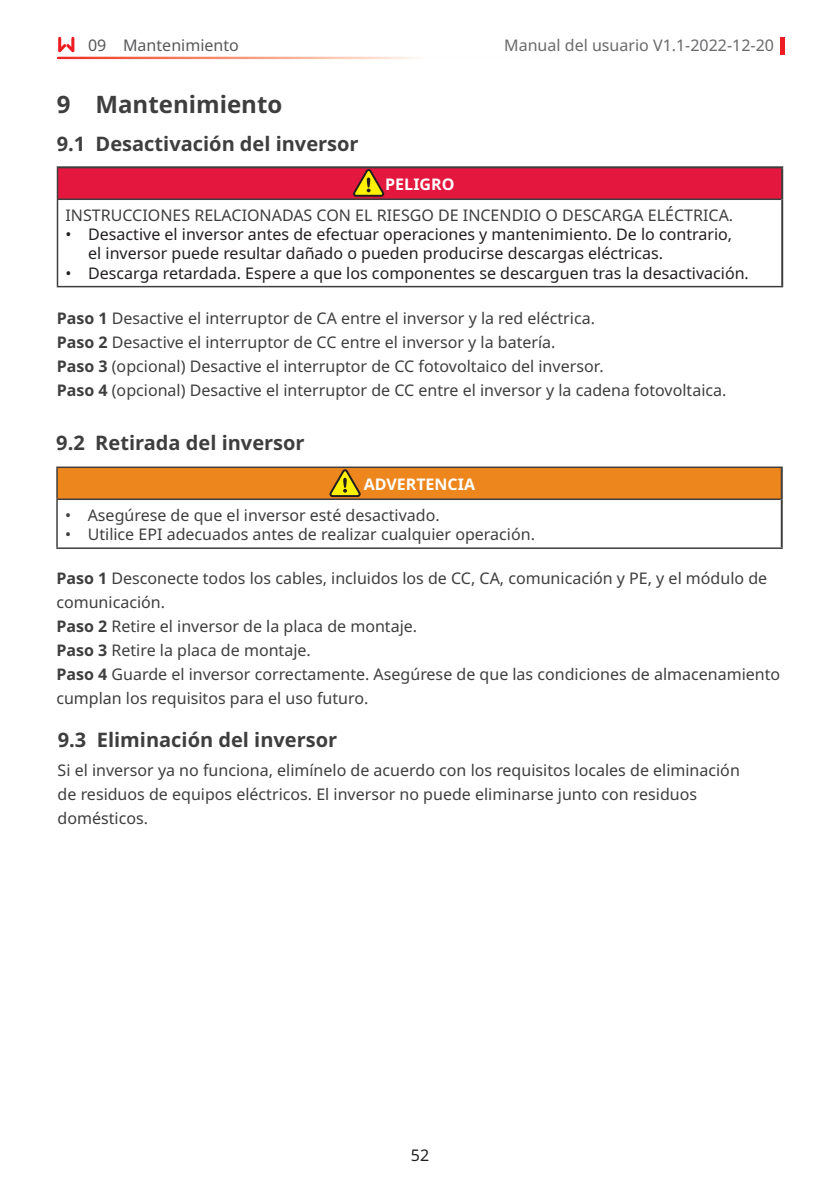
<style>
.page{position:relative;width:840px;height:1191px;background:#fff}
.page>*{position:absolute;margin:0;border:0;box-sizing:border-box;transform-origin:0 0}
.t1{font:700 24px "Noto Sans";color:#3e3e3f}
.t2{font:700 20px "Noto Sans";color:#3e3e3f}
.t3{font:16px/24px "Noto Sans";color:#3e3e3f}
.t4{font:16px/19.2px "Noto Sans";color:#231f20}
.t5{font:16px "Noto Sans";color:#69696c}
.t6{font:700 16px "Noto Sans";color:#fff}
.t7{font:16px "Noto Sans";color:#57585a}
.s1{font-weight:700}
</style>
<div class="page">
<svg style="left:780px;top:37px;width:3px;height:18px"></svg>
<svg style="left:58px;top:37px;width:16px;height:15px"></svg>
<div style="left:57px;top:467px;width:724px;height:32px;background:#ed861d"></div>
<hr style="left:56px;top:466px;width:726px;height:2px;background:#3e3e3f">
<hr style="left:56px;top:468px;width:2px;height:30px;background:#3e3e3f">
<hr style="left:56px;top:498px;width:724px;height:2px;background:#3e3e3f">
<hr style="left:56px;top:500px;width:2px;height:47px;background:#3e3e3f">
<hr style="left:56px;top:547px;width:726px;height:2px;background:#3e3e3f">
<hr style="left:780px;top:468px;width:2px;height:31px;background:#3e3e3f">
<hr style="left:780px;top:499px;width:2px;height:48px;background:#3e3e3f">
<svg style="left:329px;top:469px;width:32px;height:29px"></svg>
<div style="left:57px;top:167px;width:724px;height:32px;background:#e4183e"></div>
<hr style="left:57px;top:166px;width:725px;height:2px;background:#3e3e3f">
<hr style="left:780px;top:168px;width:2px;height:31px;background:#3e3e3f">
<hr style="left:780px;top:199px;width:2px;height:87px;background:#3e3e3f">
<hr style="left:57px;top:168px;width:1px;height:30px;background:#3e3e3f">
<hr style="left:57px;top:198px;width:723px;height:2px;background:#3e3e3f">
<hr style="left:57px;top:200px;width:1px;height:86px;background:#3e3e3f">
<hr style="left:57px;top:286px;width:725px;height:1px;background:#3e3e3f">
<svg style="left:350px;top:168px;width:34px;height:29px"></svg>
<p class="t7" style="left:88px;top:34px;width:152px">09 Mantenimiento</p>
<p class="t5" style="left:504px;top:34px;width:271px">Manual del usuario V1.1-2022-12-20</p>
<h1 class="t1" style="left:57px;top:88px;width:227px">9 Mantenimiento</h1>
<p class="t2" style="left:57px;top:129px;width:303px">9.1 Desactivación del inversor</p>
<p class="t6" style="left:385px;top:173px;width:71px">PELIGRO</p>
<p class="t3" style="left:65px;top:204px;width:668px">INSTRUCCIONES RELACIONADAS CON EL RIESGO DE INCENDIO O DESCARGA ELÉCTRICA.</p>
<p class="t4" style="left:88px;top:225px;width:645px;text-indent:-23px">• Desactive el inversor antes de efectuar operaciones y mantenimiento. De lo contrario, el inversor puede resultar dañado o pueden producirse descargas eléctricas.</p>
<p class="t4" style="left:65px;top:263px;width:684px">• Descarga retardada. Espere a que los componentes se descarguen tras la desactivación.</p>
<p class="t3" style="left:57px;top:307px;width:670px"><span class="s1">Paso 1</span> Desactive el interruptor de CA entre el inversor y la red eléctrica.<br><span class="s1">Paso 2</span> Desactive el interruptor de CC entre el inversor y la batería.<br><span class="s1">Paso 3</span> (opcional) Desactive el interruptor de CC fotovoltaico del inversor.<br><span class="s1">Paso 4</span> (opcional) Desactive el interruptor de CC entre el inversor y la cadena fotovoltaica.</p>
<p class="t2" style="left:56px;top:428px;width:250px">9.2 Retirada del inversor</p>
<p class="t6" style="left:363px;top:473px;width:113px">ADVERTENCIA</p>
<p class="t3" style="left:65px;top:503px;width:376px">• Asegúrese de que el inversor esté desactivado.</p>
<p class="t3" style="left:65px;top:523px;width:471px">• Utilice EPI adecuados antes de realizar cualquier operación.</p>
<p class="t3" style="left:56px;top:566px;width:725px"><span class="s1">Paso 1</span> Desconecte todos los cables, incluidos los de CC, CA, comunicación y PE, y el módulo de comunicación.<br><span class="s1">Paso 2</span> Retire el inversor de la placa de montaje.<br><span class="s1">Paso 3</span> Retire la placa de montaje.<br><span class="s1">Paso 4</span> Guarde el inversor correctamente. Asegúrese de que las condiciones de almacenamiento cumplan los requisitos para el uso futuro.</p>
<p class="t2" style="left:58px;top:726px;width:281px">9.3 Eliminación del inversor</p>
<p class="t3" style="left:58px;top:758px;width:683px">Si el inversor ya no funciona, elimínelo de acuerdo con los requisitos locales de eliminación de residuos de equipos eléctricos. El inversor no puede eliminarse junto con residuos domésticos.</p>
<p class="t4" style="left:410px;top:1145px;width:20px">52</p>
</div>
